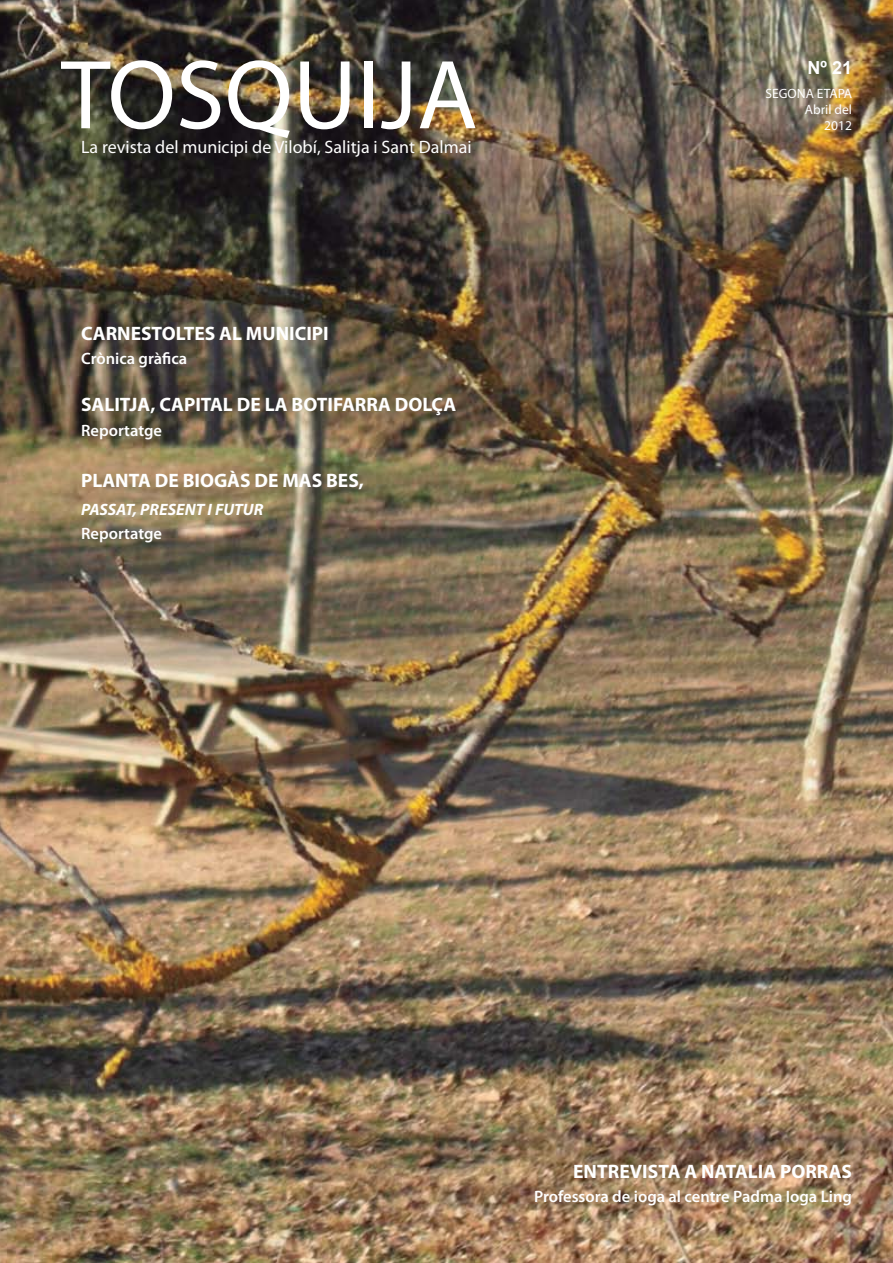
<style>
.page{position:relative;width:893px;height:1263px;background:#fff}
.page>*{position:absolute;margin:0;border:0;box-sizing:border-box;transform-origin:0 0}
.t1{font:99px "Myriad Pro";color:#fff}
.t2{font:700 19.5px "Myriad Pro";color:#fff}
.t3{font:18px "Myriad Pro";color:#fff}
.t4{font:700 18px "Arial";color:#fff}
.t5{font:600 16.5px "Myriad Pro";color:#fff}
.t6{font:italic 700 16.5px "Myriad Pro";color:#fff}
.t7{font:13.5px/16.2px "Myriad Pro";color:#fff;text-align:right}
</style>
<div class="page">
<img style="left:0;top:0;width:893px;height:1263px">
<h1 class="t1" style="left:61px;top:34px;width:418px">TOSQUIJA</h1>
<p class="t3" style="left:81px;top:136px;width:392px">La revista del municipi de Vilobí, Salitja i Sant Dalmai</p>
<p class="t2" style="left:81px;top:321px;width:249px">CARNESTOLTES AL MUNICIPI</p>
<p class="t5" style="left:81px;top:348px;width:108px">Crònica gràfica</p>
<p class="t2" style="left:81px;top:392px;width:377px">SALITJA, CAPITAL DE LA BOTIFARRA DOLÇA</p>
<p class="t5" style="left:81px;top:419px;width:82px">Reportatge</p>
<p class="t2" style="left:81px;top:468px;width:284px">PLANTA DE BIOGÀS DE MAS BES,</p>
<p class="t6" style="left:81px;top:499px;width:184px">PASSAT, PRESENT I FUTUR</p>
<p class="t5" style="left:81px;top:523px;width:82px">Reportatge</p>
<p class="t4" style="left:807px;top:56px;width:46px">Nº 21</p>
<p class="t7" style="left:765px;top:85px;width:88px">SEGONA ETAPA<br>Abril del<br>2012</p>
<p class="t2" style="left:573px;top:1158px;width:280px">ENTREVISTA A NATALIA PORRAS</p>
<p class="t5" style="left:534px;top:1185px;width:319px">Professora de ioga al centre Padma Ioga Ling</p>
</div>
